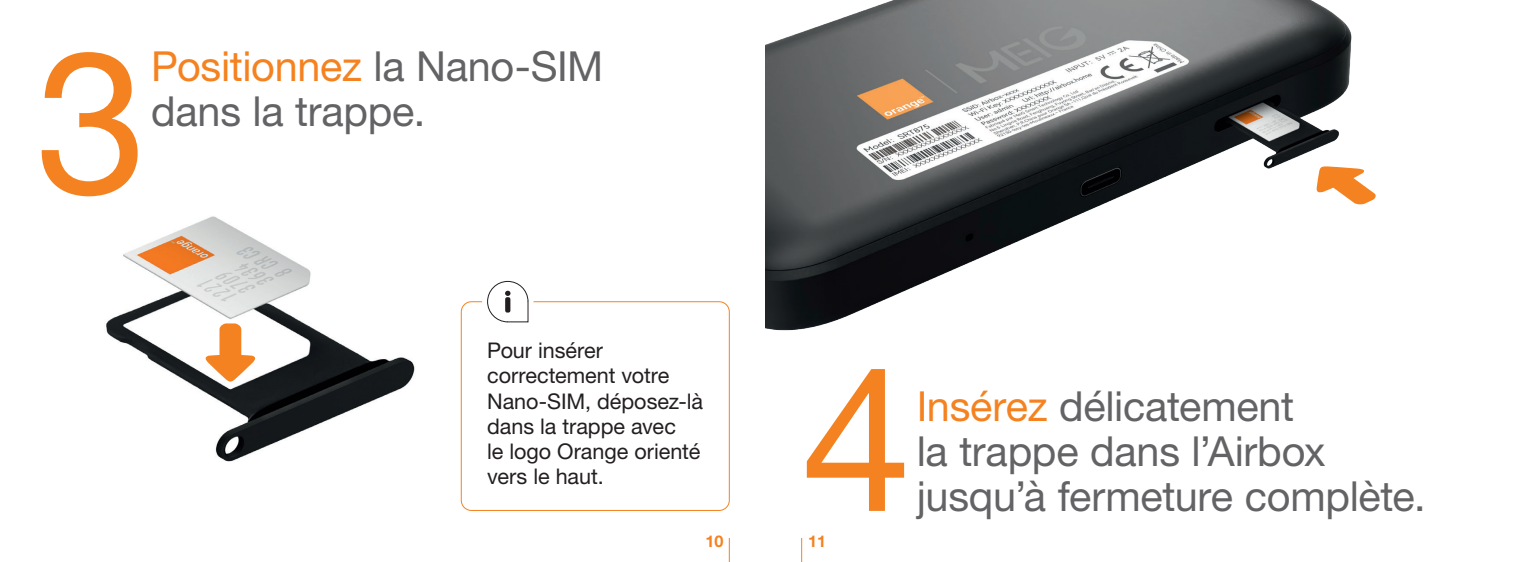
<style>
.page{position:relative;width:1531px;height:562px;background:#fff}
.page>*{position:absolute;margin:0;border:0;box-sizing:border-box;transform-origin:0 0}
.t1{font:199.8px "Helvetica Neue LT Pro";color:#f58220}
.t2{font:41.4px/45px "Helvetica Neue LT Pro";letter-spacing:-.005em;color:#636366}
.t3{font:21.6px/25.2px "Helvetica Neue LT Pro";letter-spacing:-.005em;color:#231f20}
.t4{font:700 16.2px "Helvetica Neue LT Pro";color:#f58220}
.s1{color:#f58220}
</style>
<div class="page">
<img style="left:765px;top:0;width:587px;height:331px">
<svg style="left:1316px;top:166px;width:60px;height:39px"></svg>
<img style="left:106px;top:216px;width:355px;height:286px">
<div style="left:461px;top:301px;width:269px;height:209px;border:1px solid #f58220;border-radius:10px"></div>
<svg style="left:482px;top:280px;width:51px;height:43px"></svg>
<div style="left:505px;top:297px;width:5px;height:15px;background:#231f20;border-radius:2px"></div>
<svg style="left:205px;top:323px;width:50px;height:58px"></svg>
<svg style="left:729px;top:538px;width:1px;height:23px"></svg>
<svg style="left:801px;top:538px;width:1px;height:23px"></svg>
<h1 class="t1" style="left:36px;top:3px;width:113px">3</h1>
<p class="t2" style="left:151px;top:43px;width:454px"><span class="s1">Positionnez</span> la Nano-SIM dans la trappe.</p>
<p class="t3" style="left:487px;top:337px;width:218px">Pour insérer correctement votre<br>Nano-SIM, déposez-là dans la trappe avec<br>le logo Orange orienté vers le haut.</p>
<h1 class="t1" style="left:801px;top:320px;width:113px">4</h1>
<p class="t4" style="left:705px;top:530px;width:20px">10</p>
<p class="t4" style="left:808px;top:530px;width:20px">11</p>
<p class="t2" style="left:917px;top:382px;width:410px"><span class="s1">Insérez</span> délicatement la trappe dans l’Airbox</p>
<p class="t2" style="left:917px;top:472px;width:510px">jusqu’à fermeture complète.</p>
</div>
